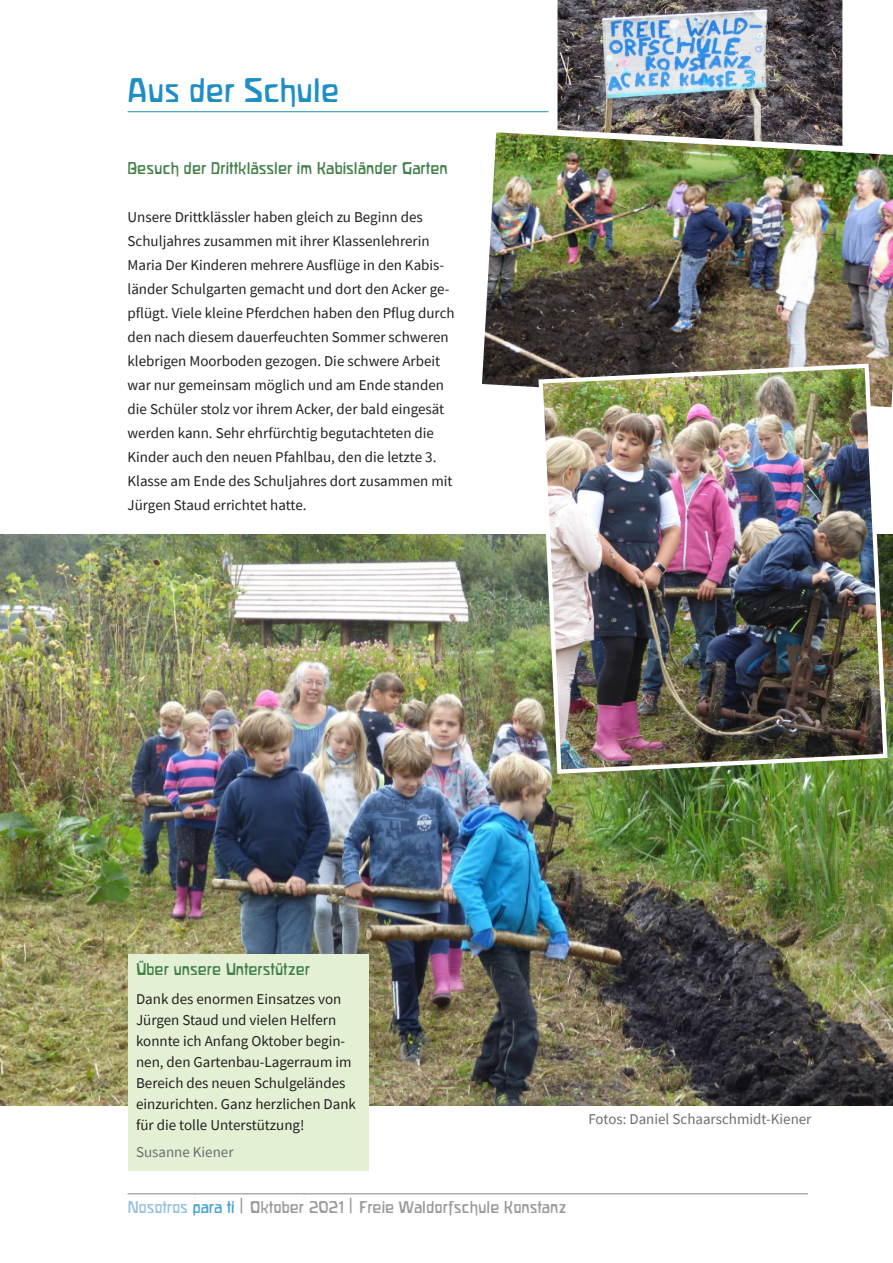
<style>
.page{position:relative;width:893px;height:1263px;background:#fff}
.page>*{position:absolute;margin:0;border:0;box-sizing:border-box;transform-origin:0 0}
.t1{font:30px "Waldorfschrift";color:#1d8fc4}
.Fliesstext{font:15px/24px "Source Sans Pro";color:#231f20}
.t2{font:15px "Waldorfschrift";color:#808285}
.Subtitel{font:15px "Waldorfschrift";color:#44814a}
.Bildlegende{font:15px "Source Sans Pro";color:#6c6d70}
.s1{color:#81b3d7}
.s2{color:#1d8fc4}
.s3{font-family:"Plume";font-size:21px}
</style>
<div class="page">
<hr style="left:128px;top:1193px;width:680px;height:1px;background:#808285">
<hr style="left:128px;top:111px;width:680px;height:1px;background:#1d8fc4">
<img style="left:549px;top:0;width:294px;height:123px">
<img style="left:0;top:534px;width:893px;height:572px">
<img style="left:482px;top:123px;width:411px;height:285px">
<img style="left:536px;top:361px;width:354px;height:415px">
<div style="left:128px;top:954px;width:241px;height:216px;background:#e4f0d4"></div>
<h1 class="t1" style="left:128px;top:73px;width:213px">Aus der Schule</h1>
<p class="Subtitel" style="left:128px;top:159px;width:322px">Besuch der Drittklässler im Kabisländer Garten</p>
<p class="Fliesstext" style="left:128px;top:205px;width:329px">Unsere Drittklässler haben gleich zu Beginn des Schuljahres zusammen mit ihrer Klassenlehrerin Maria Der Kinderen mehrere Ausflüge in den Kabis&shy;länder Schulgarten gemacht und dort den Acker ge&shy;pflügt. Viele kleine Pferdchen haben den Pflug durch den nach diesem dauerfeuchten Sommer schweren klebrigen Moorboden gezogen. Die schwere Arbeit war nur gemeinsam möglich und am Ende standen die Schüler stolz vor ihrem Acker, der bald eingesät werden kann. Sehr ehrfürchtig begutachteten die Kinder auch den neuen Pfahlbau, den die letzte 3.<br>Klasse am Ende des Schuljahres dort zusammen mit Jürgen Staud errichtet hatte.</p>
<p class="Subtitel" style="left:136px;top:960px;width:176px">Über unsere Unterstützer</p>
<p class="Fliesstext" style="left:136px;top:989px;width:221px;line-height:21px">Dank des enormen Einsatzes von<br>Jürgen Staud und vielen Helfern konnte ich Anfang Oktober begin&shy;nen, den Gartenbau-Lagerraum im<br>Bereich des neuen Schulgeländes einzurichten. Ganz herzlichen Dank für die tolle Unterstützung!</p>
<p class="Bildlegende" style="left:136px;top:1142px;width:99px">Susanne Kiener</p>
<p class="t2" style="left:128px;top:1198px;width:440px"><span class="s1">Nosotros</span> <span class="s2">para ti</span> <span class="s3">|</span> Oktober 2021 <span class="s3">|</span> Freie Waldorfschule Konstanz</p>
<p class="t2" style="left:192px;top:1198px;width:329px"><span class="s3">|</span> Oktober 2021 <span class="s3">|</span> Freie Waldorfschule Konstanz</p>
<p class="Bildlegende" style="left:588px;top:1109px;width:225px">Fotos: Daniel Schaarschmidt-Kiener</p>
</div>
